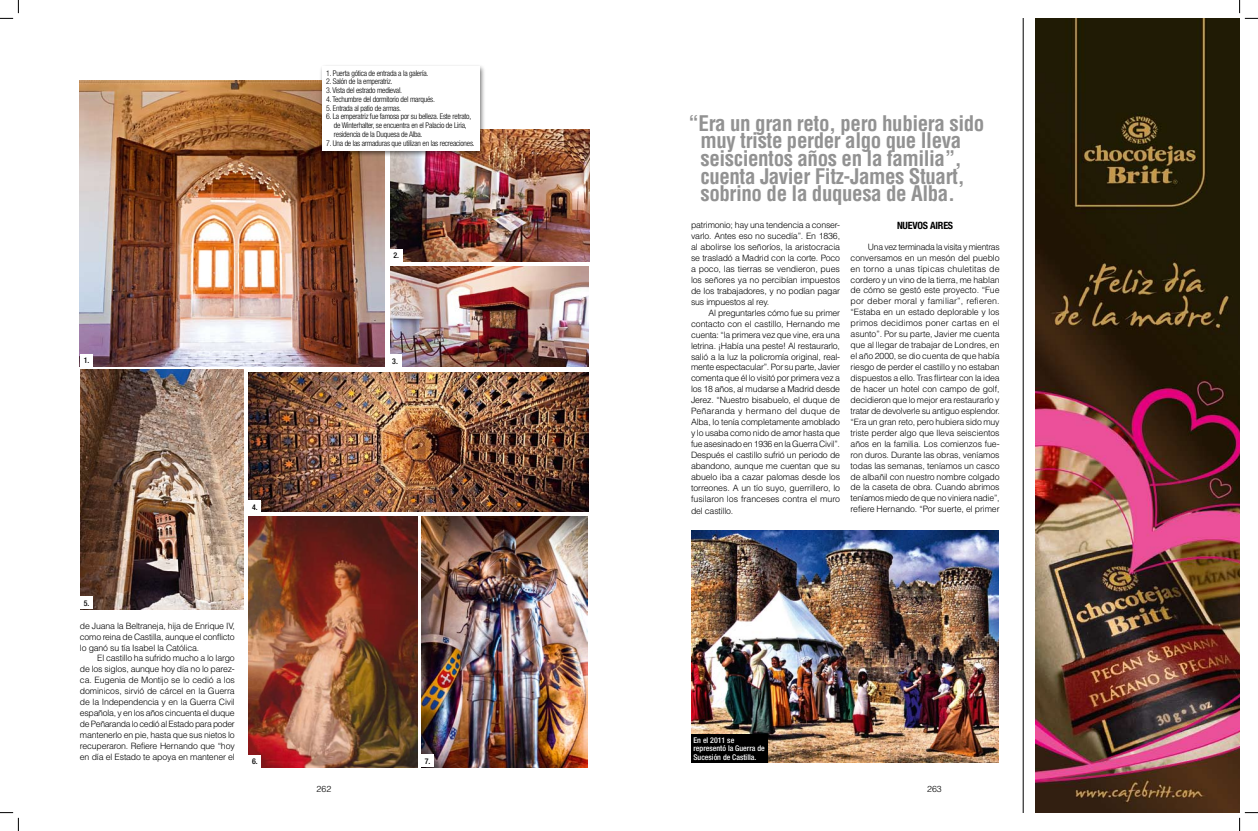
<style>
.page{position:relative;width:1258px;height:831px;background:#fff}
.page>*{position:absolute;margin:0;border:0;box-sizing:border-box;transform-origin:0 0}
.t1{font:700 condensed 21px/17.7px "Helvetica LT Std";letter-spacing:-.02em;color:#929292}
.t2{font:700 condensed 10.06px "Helvetica Neue LT Std";letter-spacing:-.02em;color:#000}
.t3{font:300 8.75px/10.9px "Helvetica LT Std";letter-spacing:-.02em;color:#000;text-align:justify}
.t4{font:300 condensed 7.88px/8.8px "Helvetica Neue LT Std";letter-spacing:-.025em;color:#000}
.t5{font:500 condensed 7.88px/8.8px "Helvetica Neue LT Std";color:#fff}
.t6{font:500 condensed 7.88px "Helvetica Neue LT Std";color:#000}
</style>
<div class="page">
<img style="left:390px;top:266px;width:198px;height:100px">
<img style="left:421px;top:516px;width:166px;height:251px">
<img style="left:80px;top:370px;width:163px;height:239px">
<img style="left:80px;top:81px;width:305px;height:285px">
<img style="left:249px;top:516px;width:168px;height:251px">
<img style="left:691px;top:530px;width:307px;height:232px">
<img style="left:249px;top:373px;width:339px;height:138px">
<img style="left:390px;top:129px;width:199px;height:132px">
<img style="left:1035px;top:18px;width:204px;height:794px">
<hr style="left:1022px;top:18px;width:1px;height:794px;background:#000">
<div style="left:691px;top:734px;width:76px;height:28px;background:#000"></div>
<div style="left:319px;top:64px;width:172px;height:103px;background:#000;opacity:.55"></div>
<div style="left:322px;top:66px;width:158px;height:84px;background:#fff"></div>
<div style="left:80px;top:354px;width:13px;height:12px;background:#fff"></div>
<div style="left:80px;top:596px;width:13px;height:13px;background:#fff"></div>
<div style="left:249px;top:500px;width:12px;height:13px;background:#fff"></div>
<div style="left:249px;top:755px;width:12px;height:12px;background:#fff"></div>
<div style="left:421px;top:754px;width:13px;height:13px;background:#fff"></div>
<div style="left:390px;top:249px;width:12px;height:12px;background:#fff"></div>
<div style="left:389px;top:354px;width:12px;height:13px;background:#fff"></div>
<svg style="left:0;top:0;width:19px;height:19px"></svg>
<svg style="left:0;top:812px;width:19px;height:18px"></svg>
<svg style="left:1238px;top:0;width:19px;height:19px"></svg>
<svg style="left:1238px;top:812px;width:19px;height:18px"></svg>
<p class="t6" style="left:84px;top:355px;width:7px">1.</p>
<p class="t6" style="left:252px;top:502px;width:7px">4.</p>
<p class="t4" style="left:326px;top:68px;width:104px">1. Puerta gótica de entrada a la galería.</p>
<p class="t4" style="left:326px;top:77px;width:68px">2. Salón de la emperatriz.</p>
<p class="t4" style="left:326px;top:86px;width:78px">3. Vista del estrado medieval.</p>
<p class="t4" style="left:326px;top:95px;width:110px">4. Techumbre del dormitorio del marqués.</p>
<p class="t4" style="left:326px;top:103px;width:77px">5. Entrada al patio de armas.</p>
<p class="t4" style="left:334px;top:112px;width:139px;text-indent:-8px">6. La emperatriz fue famosa por su belleza. Este retrato, de Winterhalter, se encuentra en el Palacio de Liria, residencia de la Duquesa de Alba.</p>
<p class="t4" style="left:326px;top:138px;width:150px">7. Una de las armaduras que utilizan en las recreaciones.</p>
<p class="t6" style="left:393px;top:251px;width:7px">2.</p>
<p class="t6" style="left:392px;top:356px;width:7px">3.</p>
<h1 class="t1" style="left:700px;top:114px;width:285px;text-indent:-12px">“Era un gran reto, pero hubiera sido muy triste perder algo que lleva seiscientos años en la familia”, cuenta Javier Fitz-James Stuart, sobrino de la duquesa de Alba.</h1>
<p class="t3" style="left:691px;top:219px;width:150px">patrimonio; hay una tendencia a conser&shy;varlo. Antes eso no sucedía”. En 1836, al abolirse los señoríos, la aristocracia se trasladó a Madrid con la corte. Poco a poco, las tierras se vendieron, pues los señores ya no percibían impuestos de los trabajadores, y no podían pagar sus impuestos al rey.</p>
<p class="t3" style="left:691px;top:307px;width:151px;text-indent:17px">Al preguntarles cómo fue su primer contacto con el castillo, Hernando me cuenta: “la primera vez que vine, era una letrina. ¡Había una peste! Al restaurarlo, salió a la luz la policromía original, real&shy;mente espectacular”. Por su parte, Javier comenta que él lo visitó por primera vez a los 18 años, al mudarse a Madrid desde Jerez. “Nuestro bisabuelo, el duque de Peñaranda y hermano del duque de Alba, lo tenía completamente amoblado y lo usaba como nido de amor hasta que fue asesinado en 1936 en la Guerra Civil”.<br>Después el castillo sufrió un periodo de abandono, aunque me cuentan que su abuelo iba a cazar palomas desde los torreones. A un tío suyo, guerrillero, lo fusilaron los franceses contra el muro</p>
<p class="t3" style="left:691px;top:505px;width:44px">del castillo.</p>
<p class="t2" style="left:896px;top:219px;width:58px">NUEVOS AIRES</p>
<p class="t3" style="left:850px;top:241px;width:151px;text-indent:17px">Una vez terminada la visita y mientras conversamos en un mesón del pueblo en torno a unas típicas chuletitas de cordero y un vino de la tierra, me hablan de cómo se gestó este proyecto. “Fue por deber moral y familiar”, refieren. “Estaba en un estado deplorable y los primos decidimos poner cartas en el asunto”. Por su parte, Javier me cuenta que al llegar de trabajar de Londres, en el año 2000, se dio cuenta de que había riesgo de perder el castillo y no estaban dispuestos a ello. Tras flirtear con la idea de hacer un hotel con campo de golf, decidieron que lo mejor era restaurarlo y tratar de devolverle su antiguo esplendor. “Era un gran reto, pero hubiera sido muy triste perder algo que lleva seiscientos años en la familia. Los comienzos fue&shy;ron duros. Durante las obras, veníamos todas las semanas, teníamos un casco de albañil con nuestro nombre colgado de la caseta de obra. Cuando abrimos teníamos miedo de que no viniera nadie”, refiere Hernando. “Por suerte, el primer</p>
<p class="t6" style="left:84px;top:598px;width:7px">5.</p>
<p class="t3" style="left:80px;top:620px;width:156px">de Juana la Beltraneja, hija de Enrique IV, como reina de Castilla, aunque el conflicto lo ganó su tía Isabel la Católica.</p>
<p class="t3" style="left:80px;top:652px;width:156px;text-indent:17px">El castillo ha sufrido mucho a lo largo de los siglos, aunque hoy día no lo parez&shy;ca. Eugenia de Montijo se lo cedió a los dominicos, sirvió de cárcel en la Guerra de la Independencia y en la Guerra Civil española, y en los años cincuenta el duque de Peñaranda lo cedió al Estado para poder mantenerlo en pie, hasta que sus nietos lo recuperaron. Refiere Hernando que “hoy en día el Estado te apoya en mantener el</p>
<p class="t6" style="left:252px;top:756px;width:7px">6.</p>
<p class="t6" style="left:424px;top:756px;width:7px">7.</p>
<p class="t5" style="left:693px;top:735px;width:73px">En el 2011 se representó la Guerra de<br>Sucesión de Castilla.</p>
<p class="t3" style="left:316px;top:782px;width:16px">262</p>
<p class="t3" style="left:927px;top:782px;width:16px">263</p>
</div>
